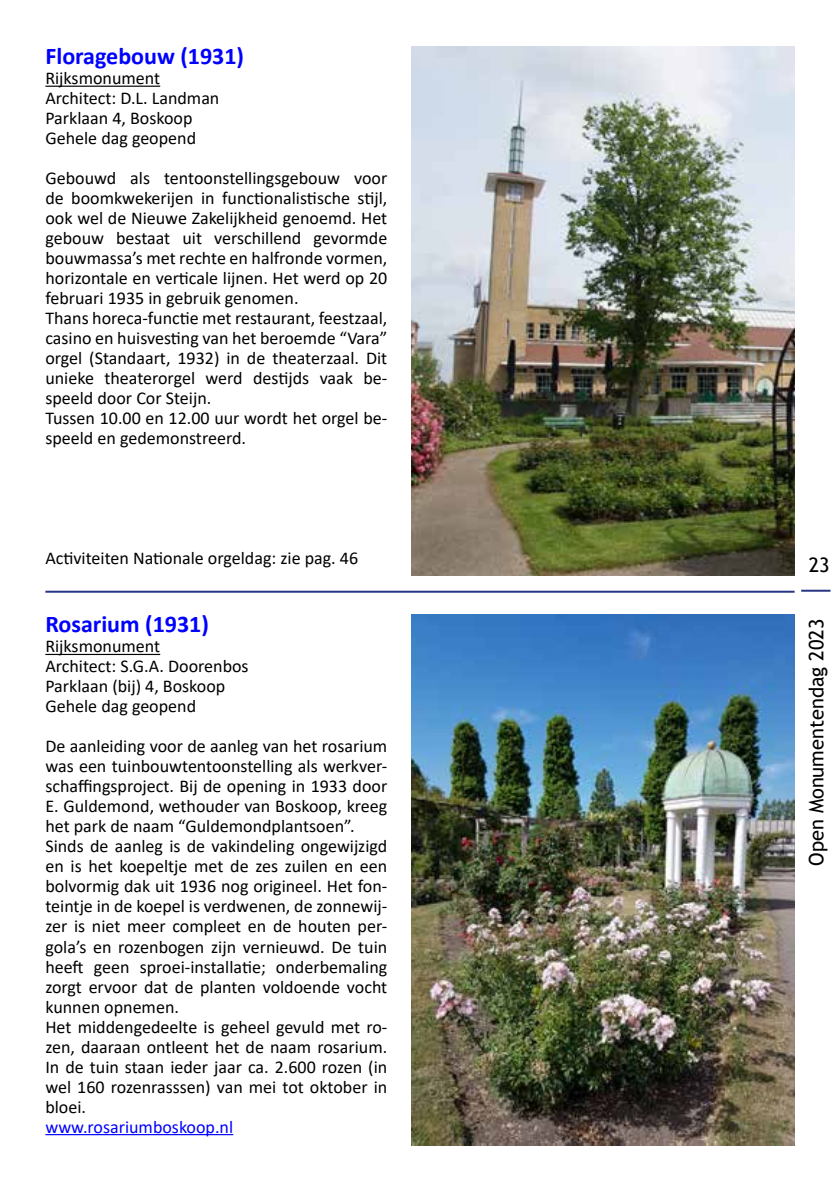
<style>
.page{position:relative;width:840px;height:1191px;background:#fff}
.page>*{position:absolute;margin:0;border:0;box-sizing:border-box;transform-origin:0 0}
.t1{font:700 24px "Calibri";color:#00f}
.t2{font:20px "Trebuchet MS";color:#000}
.t3{font:18px/20px "Calibri";color:#000}
.t4{font:18px "Calibri";color:#00f}
</style>
<div class="page">
<hr style="left:800px;top:589px;width:30px;height:2px;background:#283583">
<hr style="left:45px;top:590px;width:749px;height:2px;background:#283583">
<img style="left:411px;top:614px;width:383px;height:531px">
<hr style="left:45px;top:654px;width:115px;height:1px;background:#000">
<hr style="left:45px;top:1134px;width:188px;height:1px;background:#00f">
<hr style="left:45px;top:86px;width:115px;height:1px;background:#000">
<img style="left:411px;top:46px;width:383px;height:530px">
<h1 class="t1" style="left:45px;top:39px;width:200px">Floragebouw (1931)</h1>
<p class="t3" style="left:45px;top:68px;width:175px">Rijksmonument<br>Architect: D.L. Landman<br>Parklaan 4, Boskoop<br>Gehele dag geopend</p>
<p class="t3" style="left:45px;top:168px;width:343px">Gebouwd als tentoonstellingsgebouw voor de boomkwekerijen in functionalistische stijl, ook wel de Nieuwe Zakelijkheid genoemd. Het gebouw bestaat uit verschillend gevormde bouwmassa’s met rechte en halfronde vormen, horizontale en verticale lijnen. Het werd op 20 februari 1935 in gebruik genomen.<br>Thans horeca-functie met restaurant, feestzaal, casino en huisvesting van het beroemde “Vara” orgel (Standaart, 1932) in de theaterzaal. Dit unieke theaterorgel werd destijds vaak be&shy;speeld door Cor Steijn.<br>Tussen 10.00 en 12.00 uur wordt het orgel be&shy;speeld en gedemonstreerd.</p>
<p class="t3" style="left:45px;top:548px;width:314px">Activiteiten Nationale orgeldag: zie pag. 46</p>
<h1 class="t1" style="left:45px;top:607px;width:165px">Rosarium (1931)</h1>
<p class="t3" style="left:45px;top:636px;width:205px">Rijksmonument<br>Architect: S.G.A. Doorenbos<br>Parklaan (bij) 4, Boskoop<br>Gehele dag geopend</p>
<p class="t3" style="left:45px;top:736px;width:343px">De aanleiding voor de aanleg van het rosarium was een tuinbouwtentoonstelling als werkver&shy;schaffingsproject. Bij de opening in 1933 door E. Guldemond, wethouder van Boskoop, kreeg het park de naam “Guldemondplantsoen”.<br>Sinds de aanleg is de vakindeling ongewijzigd en is het koepeltje met de zes zuilen en een bolvormig dak uit 1936 nog origineel. Het fon&shy;teintje in de koepel is verdwenen, de zonnewij&shy;zer is niet meer compleet en de houten per&shy;gola’s en rozenbogen zijn vernieuwd. De tuin heeft geen sproei-installatie; onderbemaling zorgt ervoor dat de planten voldoende vocht kunnen opnemen.<br>Het middengedeelte is geheel gevuld met ro&shy;zen, daaraan ontleent het de naam rosarium.<br>In de tuin staan ieder jaar ca. 2.600 rozen (in wel 160 rozenrasssen) van mei tot oktober in bloei.</p>
<p class="t4" style="left:45px;top:1114px;width:189px">www.rosariumboskoop.nl</p>
<p class="t2" style="left:808px;top:553px;width:22px">23</p>
<p class="t2" style="left:803px;top:866px;width:249px;rotate:-90deg">Open Monumentendag 2023</p>
</div>
